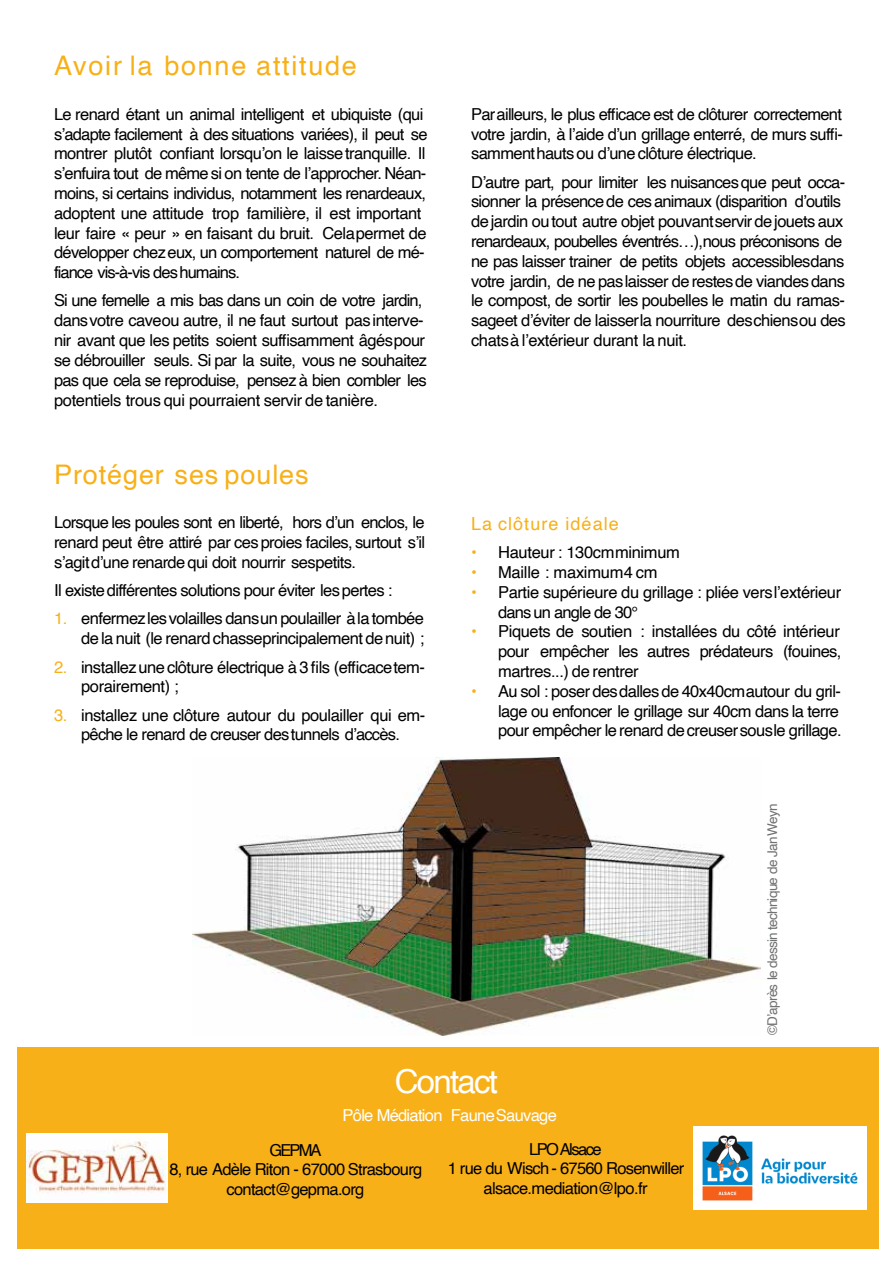
<style>
.page{position:relative;width:894px;height:1264px;background:#fff}
.page>*{position:absolute;margin:0;border:0;box-sizing:border-box;transform-origin:0 0}
.t1{font:33px "Helvetica";letter-spacing:-.055em;color:#fff}
.t2{font:27px "Helvetica";letter-spacing:.055em;color:#f8b018}
.t3{font:27px "Helvetica";letter-spacing:.035em;color:#f8b018}
.t4{font:18px "Helvetica";letter-spacing:.06em;color:#f8b018}
.t5{font:16.5px/19.8px "Helvetica";letter-spacing:-.035em;color:#000}
.t6{font:16.5px "Helvetica";letter-spacing:-.045em;color:#fff}
.t7{font:16.5px "Helvetica";letter-spacing:-.015em;color:#000}
.t8{font:13.5px "Helvetica";letter-spacing:-.05em;color:#707172}
.s1{color:#f8b018}
</style>
<div class="page">
<img style="left:193px;top:758px;width:567px;height:277px">
<div style="left:17px;top:1047px;width:860px;height:201px;background:#f8b018"></div>
<img style="left:693px;top:1126px;width:173px;height:83px">
<img style="left:27px;top:1133px;width:140px;height:69px">
<h2 class="t2" style="left:54px;top:55px;width:304px">Avoir la bonne attitude</h2>
<p class="t5" style="left:54px;top:105px;width:375px">Le renard étant un animal intelligent et ubiquiste (qui s’adapte facilement à des situations variées), il peut se montrer plutôt confiant lorsqu’on le laisse tranquille. Il s’enfuira tout de même si on tente de l’approcher. Néan&shy;moins, si certains individus, notamment les renardeaux, adoptent une attitude trop familière, il est important leur faire « peur » en faisant du bruit. Cela permet de développer chez eux, un comportement naturel de mé&shy;fiance vis-à-vis des humains.</p>
<p class="t5" style="left:54px;top:292px;width:374px">Si une femelle a mis bas dans un coin de votre jardin, dans votre cave ou autre, il ne faut surtout pas interve&shy;nir avant que les petits soient suffisamment âgés pour se débrouiller seuls. Si par la suite, vous ne souhaitez pas que cela se reproduise, pensez à bien combler les potentiels trous qui pourraient servir de tanière.</p>
<h2 class="t3" style="left:54px;top:463px;width:256px">Protéger ses poules</h2>
<p class="t5" style="left:54px;top:513px;width:372px;text-align:justify">Lorsque les poules sont en liberté, hors d’un enclos, le renard peut être attiré par ces proies faciles, surtout s’il s’agit d’une renarde qui doit nourrir ses petits.</p>
<p class="t5" style="left:54px;top:581px;width:340px">Il existe différentes solutions pour éviter les pertes :</p>
<p class="t5" style="left:54px;top:610px;width:372px;text-align:right"><span class="s1">1.</span> enfermez les volailles dans un poulailler à la tombée de la nuit (le renard chasse principalement de nuit) ;</p>
<p class="t5" style="left:81px;top:658px;width:345px;text-indent:-27px"><span class="s1">2.</span> installez une clôture électrique à 3 fils (efficace tem&shy;porairement) ;</p>
<p class="t5" style="left:54px;top:706px;width:373px;text-align:center"><span class="s1">3.</span> installez une clôture autour du poulailler qui em&shy;pêche le renard de creuser des tunnels d’accès.</p>
<p class="t5" style="left:471px;top:105px;width:373px;text-align:justify">Par ailleurs, le plus efficace est de clôturer correctement votre jardin, à l’aide d’un grillage enterré, de murs suffi&shy;samment hauts ou d’une clôture électrique.</p>
<p class="t5" style="left:471px;top:173px;width:376px">D’autre part, pour limiter les nuisances que peut occa&shy;sionner la présence de ces animaux (disparition d’outils de jardin ou tout autre objet pouvant servir de jouets aux renardeaux, poubelles éventrés…), nous préconisons de ne pas laisser trainer de petits objets accessibles dans votre jardin, de ne pas laisser de restes de viandes dans le compost, de sortir les poubelles le matin du ramas&shy;sage et d’éviter de laisser la nourriture des chiens ou des chats à l’extérieur durant la nuit.</p>
<p class="t4" style="left:471px;top:516px;width:149px">La clôture idéale</p>
<p class="t5" style="left:471px;top:543px;width:210px"><span class="s1">•</span> Hauteur : 130cm minimum</p>
<p class="t7" style="left:471px;top:566px;width:188px"><span class="s1">•</span> Maille : maximum 4 cm</p>
<p class="t5" style="left:498px;top:583px;width:344px;text-indent:-27px"><span class="s1">•</span> Partie supérieure du grillage : pliée vers l’extérieur dans un angle de 30°</p>
<p class="t5" style="left:498px;top:623px;width:345px;text-align:justify;text-indent:-27px"><span class="s1">•</span> Piquets de soutien : installées du côté intérieur pour empêcher les autres prédateurs (fouines, martres...) de rentrer</p>
<p class="t5" style="left:498px;top:682px;width:345px;text-indent:-27px"><span class="s1">•</span> Au sol : poser des dalles de 40x40cm autour du gril&shy;lage ou enfoncer le grillage sur 40cm dans la terre pour empêcher le renard de creuser sous le grillage.</p>
<p class="t8" style="left:766px;top:1035px;width:233px;rotate:-90deg">©D’après le dessin technique de Jan Weyn</p>
<h1 class="t1" style="left:395px;top:1068px;width:104px">Contact</h1>
<p class="t6" style="left:342px;top:1109px;width:216px">Pôle Médiation Faune Sauvage</p>
<p class="t5" style="left:447px;top:1140px;width:238px;text-align:center">LPO Alsace<br>1 rue du Wisch - 67560 Rosenwiller alsace.mediation@lpo.fr</p>
<p class="t5" style="left:169px;top:1141px;width:254px;text-align:center">GEPMA<br>8, rue Adèle Riton - 67000 Strasbourg contact@gepma.org</p>
</div>
